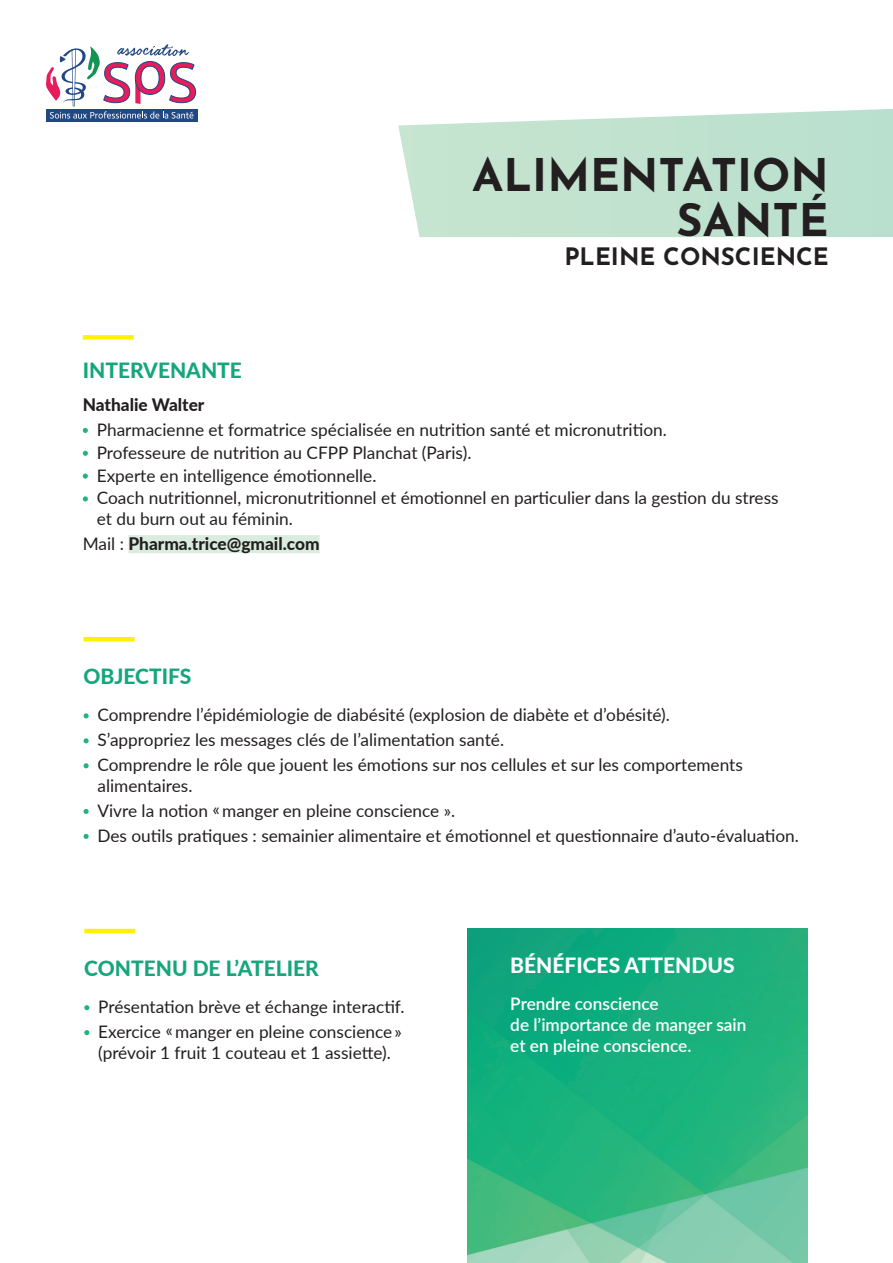
<style>
.page{position:relative;width:893px;height:1263px;background:#fff}
.page>*{position:absolute;margin:0;border:0;box-sizing:border-box;transform-origin:0 0}
.t1{font:700 45px/45px "Josefin Sans";color:#231f20;text-align:right}
.t2{font:700 24px "Josefin Sans";color:#231f20}
.t3{font:800 21px "Lato";color:#16a67b}
.t4{font:800 21px "Lato";color:#fff}
.t5{font:17.25px/24.9px "Lato";color:#231f20}
.t6{font:600 17.25px/20.7px "Lato";color:#fff}
.t7{font:800 17.25px "Lato";color:#231f20}
.s1{font-weight:800}
</style>
<div class="page">
<div style="left:46px;top:109px;width:151px;height:12px;background:#224883"></div>
<svg style="left:46px;top:44px;width:150px;height:75px"></svg>
<img style="left:468px;top:928px;width:340px;height:335px">
<div style="left:83px;top:335px;width:51px;height:5px;background:#fff101"></div>
<div style="left:128px;top:535px;width:192px;height:18px;background:#d9ecde"></div>
<svg style="left:83px;top:428px;width:5px;height:5px"></svg>
<svg style="left:83px;top:451px;width:5px;height:5px"></svg>
<svg style="left:83px;top:473px;width:5px;height:6px"></svg>
<svg style="left:83px;top:496px;width:5px;height:5px"></svg>
<hr style="left:84px;top:637px;width:51px;height:4px;background:#fff101">
<svg style="left:84px;top:713px;width:5px;height:5px"></svg>
<svg style="left:84px;top:738px;width:5px;height:5px"></svg>
<svg style="left:84px;top:763px;width:5px;height:5px"></svg>
<svg style="left:84px;top:809px;width:5px;height:5px"></svg>
<svg style="left:84px;top:834px;width:5px;height:5px"></svg>
<hr style="left:84px;top:929px;width:51px;height:4px;background:#fff101">
<svg style="left:84px;top:1005px;width:5px;height:5px"></svg>
<svg style="left:84px;top:1030px;width:5px;height:5px"></svg>
<svg style="left:398px;top:109px;width:495px;height:128px;background:#c6e4d3"></svg>
<h1 class="t1" style="left:472px;top:147px;width:358px">ALIMENTATION<br>SANTÉ</h1>
<h2 class="t2" style="left:564px;top:235px;width:266px">PLEINE CONSCIENCE</h2>
<p class="t3" style="left:83px;top:354px;width:161px">INTERVENANTE</p>
<p class="t7" style="left:83px;top:392px;width:123px">Nathalie Walter</p>
<p class="t5" style="left:97px;top:418px;width:683px;line-height:22.8px">Pharmacienne et formatrice spécialisée en nutrition santé et micronutrition.<br>Professeure de nutrition au CFPP Planchat (Paris).<br>Experte en intelligence émotionnelle.<br>Coach nutritionnel, micronutritionnel et émotionnel en particulier dans la gestion du stress</p>
<p class="t5" style="left:83px;top:506px;width:238px;text-indent:14px">et du burn out au féminin.<br>Mail : <span class="s1">Pharma.trice@gmail.com</span></p>
<p class="t3" style="left:84px;top:660px;width:109px">OBJECTIFS</p>
<p class="t5" style="left:97px;top:702px;width:647px">Comprendre l’épidémiologie de diabésité (explosion de diabète et d’obésité).<br>S’appropriez les messages clés de l’alimentation santé.<br>Comprendre le rôle que jouent les émotions sur nos cellules et sur les comportements</p>
<p class="t5" style="left:97px;top:773px;width:703px">alimentaires.<br>Vivre la notion « manger en pleine conscience ».<br>Des outils pratiques : semainier alimentaire et émotionnel et questionnaire d’auto-évaluation.</p>
<p class="t3" style="left:84px;top:952px;width:236px">CONTENU DE L’ATELIER</p>
<p class="t5" style="left:98px;top:994px;width:308px">Présentation brève et échange interactif.<br>Exercice « manger en pleine conscience »</p>
<p class="t5" style="left:98px;top:1039px;width:294px">(prévoir 1 fruit 1 couteau et 1 assiette).</p>
<p class="t4" style="left:510px;top:949px;width:226px">BÉNÉFICES ATTENDUS</p>
<p class="t6" style="left:510px;top:993px;width:238px">Prendre conscience<br>de l’importance de manger sain et en pleine conscience.</p>
</div>
